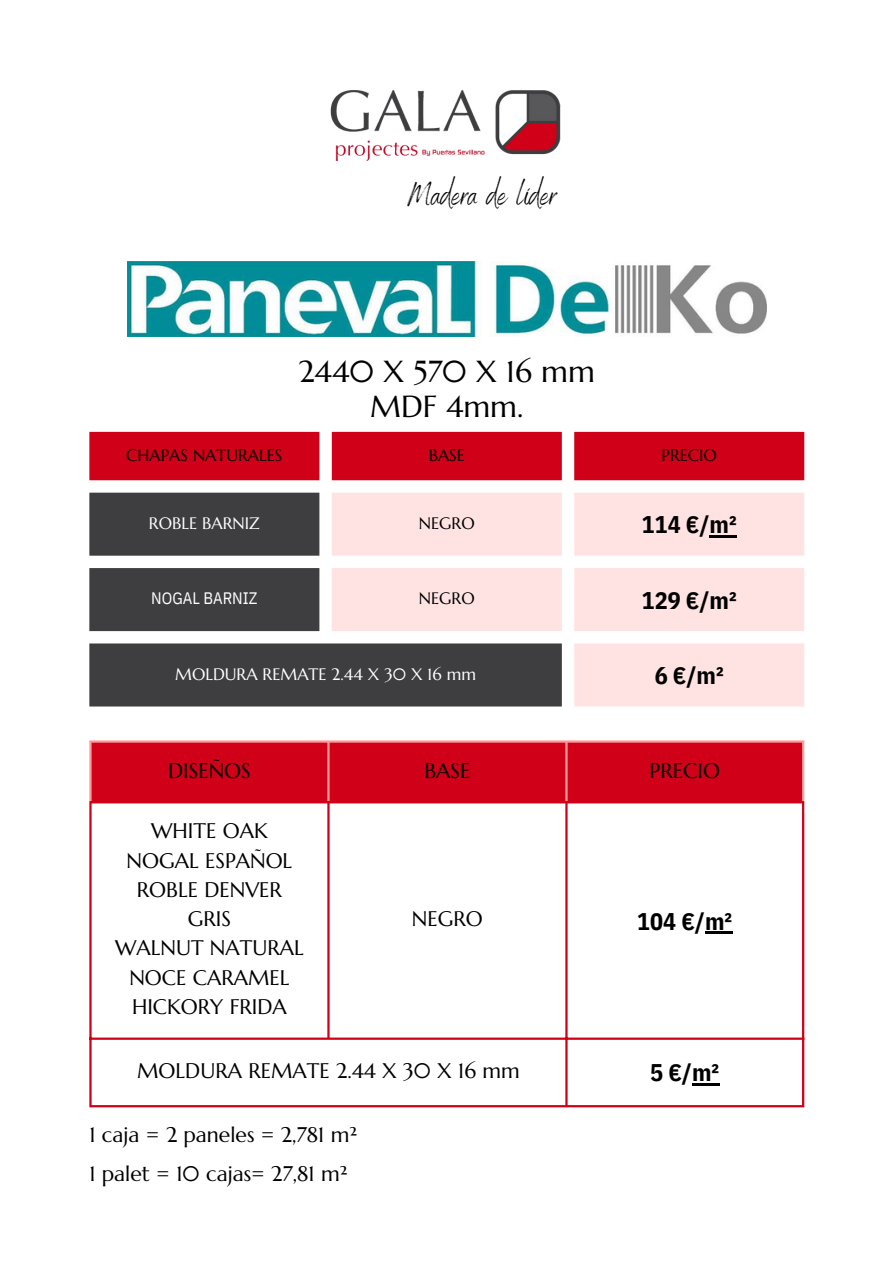
<style>
.page{position:relative;width:894px;height:1264px;background:#fff}
.page>*{position:absolute;margin:0;border:0;box-sizing:border-box;transform-origin:0 0}
.t1{font:32.7px "Benedict";color:#000}
.t2{font:30.3px/34.8px "Marcellus";color:#000;text-align:center}
.t3{font:700 24px "IBM Plex Sans Cond";color:#000}
.t4{font:21.15px "Marcellus";color:#000}
.t5{font:21px "Marcellus";color:#000}
.t6{font:16.5px "Marcellus";color:#fff}
.t7{font:16.5px "Marcellus";color:#000}
.t8{font:16.5px "IBM Plex Sans Cond";color:#fff}
</style>
<div class="page">
<img style="left:330px;top:90px;width:231px;height:71px">
<div style="left:89px;top:432px;width:715px;height:48px;background:#d00018"></div>
<svg style="left:89px;top:492px;width:243px;height:214px;background:#5b5b5c"></svg>
<svg style="left:332px;top:493px;width:472px;height:213px;background:#e3cfcf"></svg>
<hr style="left:709px;top:535px;width:27px;height:2px;background:#000">
<div style="left:92px;top:742px;width:709px;height:59px;background:#d00018"></div>
<hr style="left:705px;top:931px;width:27px;height:3px;background:#000">
<hr style="left:692px;top:1083px;width:27px;height:2px;background:#000">
<hr style="left:89px;top:742px;width:3px;height:59px;background:#f99">
<hr style="left:327px;top:742px;width:2px;height:59px;background:#f99">
<hr style="left:565px;top:742px;width:2px;height:59px;background:#f99">
<hr style="left:801px;top:742px;width:3px;height:59px;background:#f99">
<hr style="left:89px;top:740px;width:715px;height:2px;background:#f99">
<hr style="left:89px;top:803px;width:3px;height:302px;background:#d00018">
<hr style="left:327px;top:803px;width:2px;height:234px;background:#d00018">
<hr style="left:565px;top:803px;width:2px;height:302px;background:#d00018">
<hr style="left:801px;top:803px;width:3px;height:302px;background:#d00018">
<hr style="left:89px;top:801px;width:715px;height:2px;background:#d00018">
<hr style="left:89px;top:1037px;width:715px;height:2px;background:#d00018">
<hr style="left:89px;top:1105px;width:715px;height:2px;background:#d00018">
<img style="left:127px;top:261px;width:638px;height:75px">
<p class="t1" style="left:407px;top:173px;width:151px">Madera de líder</p>
<p class="t2" style="left:298px;top:354px;width:298px">2440 X 570 X 16 mm<br>MDF 4mm.</p>
<h1 class="t7" style="left:126px;top:445px;width:158px">CHAPAS NATURALES</h1>
<p class="t7" style="left:428px;top:445px;width:38px">BASE</p>
<h1 class="t7" style="left:661px;top:445px;width:57px">PRECIO</h1>
<p class="t6" style="left:149px;top:512px;width:112px">ROBLE BARNIZ</p>
<p class="t7" style="left:419px;top:512px;width:57px">NEGRO</p>
<p class="t3" style="left:641px;top:508px;width:96px">114 €/m²</p>
<p class="t8" style="left:151px;top:587px;width:108px">NOGAL BARNIZ</p>
<p class="t7" style="left:419px;top:588px;width:57px">NEGRO</p>
<p class="t3" style="left:641px;top:584px;width:96px">129 €/m²</p>
<p class="t6" style="left:175px;top:663px;width:302px">MOLDURA REMATE 2.44 X 30 X 16 mm</p>
<p class="t3" style="left:654px;top:659px;width:70px">6 €/m²</p>
<p class="t5" style="left:168px;top:757px;width:84px">DISEÑOS</p>
<p class="t5" style="left:424px;top:757px;width:47px">BASE</p>
<p class="t5" style="left:649px;top:757px;width:72px">PRECIO</p>
<p class="t5" style="left:151px;top:817px;width:118px">WHITE OAK</p>
<p class="t5" style="left:126px;top:847px;width:167px">NOGAL ESPAÑOL</p>
<p class="t5" style="left:137px;top:876px;width:147px">ROBLE DENVER</p>
<p class="t5" style="left:188px;top:905px;width:45px">GRIS</p>
<p class="t5" style="left:115px;top:934px;width:190px">WALNUT NATURAL</p>
<p class="t5" style="left:129px;top:964px;width:162px">NOCE CARAMEL</p>
<p class="t5" style="left:132px;top:993px;width:156px">HICKORY FRIDA</p>
<p class="t5" style="left:412px;top:905px;width:72px">NEGRO</p>
<p class="t3" style="left:637px;top:904px;width:96px">104 €/m²</p>
<p class="t5" style="left:137px;top:1057px;width:384px">MOLDURA REMATE 2.44 X 30 X 16 mm</p>
<p class="t3" style="left:650px;top:1056px;width:70px">5 €/m²</p>
<p class="t4" style="left:89px;top:1120px;width:269px">1 caja = 2 paneles = 2,781 m²</p>
<p class="t4" style="left:89px;top:1160px;width:259px">1 palet = 10 cajas= 27,81 m²</p>
</div>
